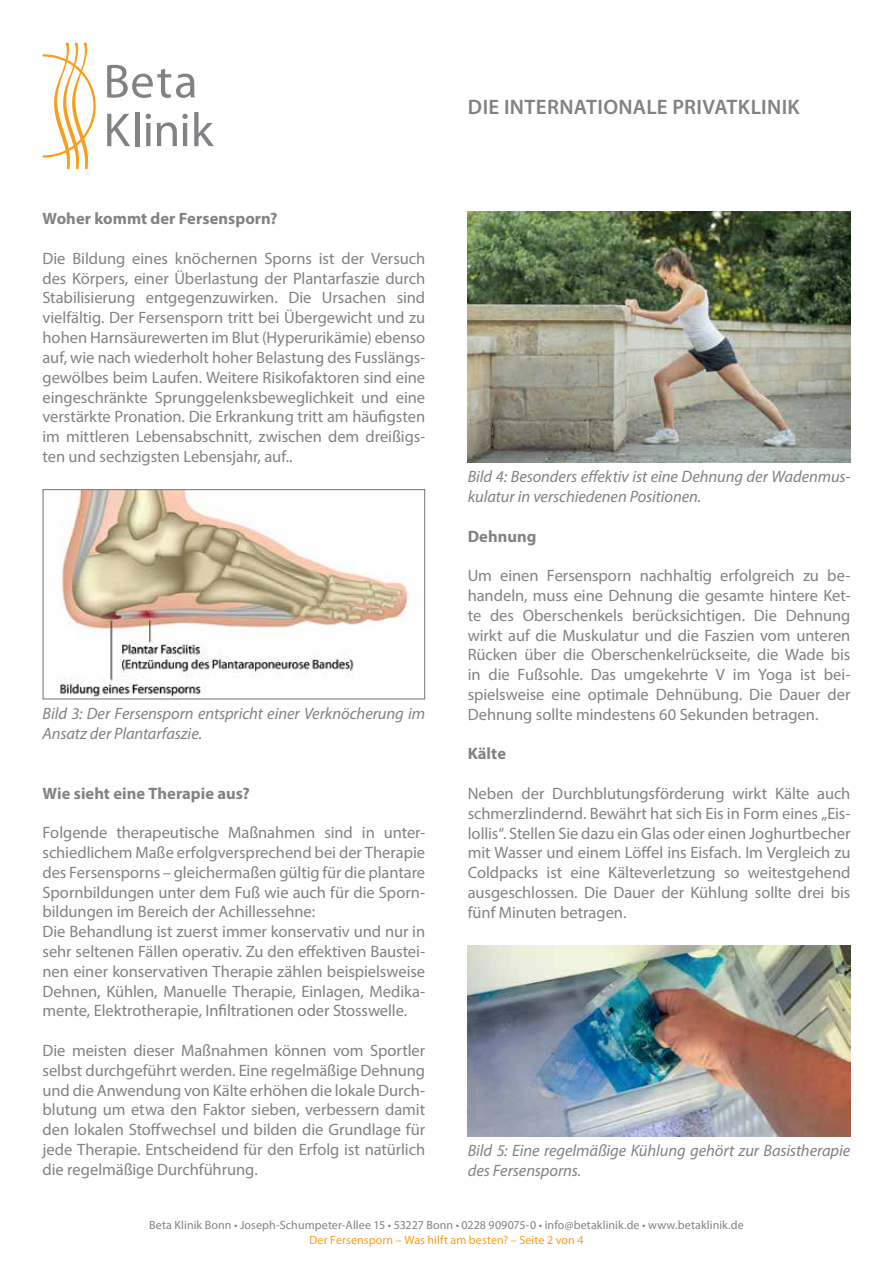
<style>
.page{position:relative;width:893px;height:1263px;background:#fff}
.page>*{position:absolute;margin:0;border:0;box-sizing:border-box;transform-origin:0 0}
.t1{font:600 21px "Myriad Pro";letter-spacing:.015em;color:#808285}
.t2{font:16.5px/19.8px "Myriad Pro";letter-spacing:-.005em;color:#808285;text-align:justify}
.t3{font:italic 16.5px/19.8px "Myriad Pro";letter-spacing:-.005em;color:#808285}
.t4{font:700 16.5px "Myriad Pro";color:#808285}
.t5{font:12px "Myriad Pro";letter-spacing:.005em;color:#808285}
.t6{font:12px "Myriad Pro";letter-spacing:.01em;color:#f99d1c}
</style>
<div class="page">
<svg style="left:107px;top:65px;width:88px;height:33px"></svg>
<svg style="left:107px;top:114px;width:23px;height:32px"></svg>
<hr style="left:135px;top:112px;width:4px;height:34px;background:#808285">
<svg style="left:146px;top:114px;width:5px;height:32px"></svg>
<svg style="left:157px;top:114px;width:31px;height:32px"></svg>
<svg style="left:194px;top:112px;width:20px;height:34px"></svg>
<svg style="left:43px;top:42px;width:53px;height:127px"></svg>
<img style="left:59px;top:491px;width:349px;height:206px">
<div style="left:43px;top:489px;width:382px;height:210px;border:1px solid #808285"></div>
<img style="left:468px;top:212px;width:382px;height:250px">
<img style="left:468px;top:945px;width:382px;height:191px">
<p class="t4" style="left:43px;top:208px;width:237px">Woher kommt der Fersensporn?</p>
<p class="t2" style="left:43px;top:248px;width:384px">Die Bildung eines knöchernen Sporns ist der Versuch des Körpers, einer Überlastung der Plantarfaszie durch Stabilisierung entgegenzuwirken. Die Ursachen sind vielfältig. Der Fersensporn tritt bei Übergewicht und zu hohen Harnsäurewerten im Blut (Hyperurikämie) ebenso auf, wie nach wiederholt hoher Belastung des Fusslängs&shy;gewölbes beim Laufen. Weitere Risikofaktoren sind eine eingeschränkte Sprunggelenksbeweglichkeit und eine verstärkte Pronation. Die Erkrankung tritt am häufigsten im mittleren Lebensabschnitt, zwischen dem dreißigs&shy;ten und sechzigsten Lebensjahr, auf..</p>
<p class="t3" style="left:43px;top:703px;width:384px">Bild 3: Der Fersensporn entspricht einer Verknöcherung im<br>Ansatz der Plantarfaszie.</p>
<p class="t4" style="left:43px;top:782px;width:209px">Wie sieht eine Therapie aus?</p>
<p class="t2" style="left:43px;top:822px;width:384px;text-align:left">Folgende therapeutische Maßnahmen sind in unter&shy;schiedlichem Maße erfolgversprechend bei der Therapie des Fersensporns – gleichermaßen gültig für die plantare Spornbildungen unter dem Fuß wie auch für die Sporn&shy;bildungen im Bereich der Achillessehne:<br>Die Behandlung ist zuerst immer konservativ und nur in sehr seltenen Fällen operativ. Zu den effektiven Baustei&shy;nen einer konservativen Therapie zählen beispielsweise Dehnen, Kühlen, Manuelle Therapie, Einlagen, Medika&shy;mente, Elektrotherapie, Infiltrationen oder Stosswelle.</p>
<p class="t2" style="left:43px;top:1040px;width:384px">Die meisten dieser Maßnahmen können vom Sportler selbst durchgeführt werden. Eine regelmäßige Dehnung und die Anwendung von Kälte erhöhen die lokale Durch&shy;blutung um etwa den Faktor sieben, verbessern damit den lokalen Stoffwechsel und bilden die Grundlage für jede Therapie. Entscheidend für den Erfolg ist natürlich die regelmäßige Durchführung.</p>
<p class="t1" style="left:468px;top:93px;width:333px">DIE INTERNATIONALE PRIVATKLINIK</p>
<p class="t3" style="left:468px;top:466px;width:384px">Bild 4: Besonders effektiv ist eine Dehnung der Wadenmus&shy;kulatur in verschiedenen Positionen.</p>
<p class="t4" style="left:468px;top:525px;width:70px">Dehnung</p>
<p class="t2" style="left:468px;top:565px;width:384px">Um einen Fersensporn nachhaltig erfolgreich zu be&shy;handeln, muss eine Dehnung die gesamte hintere Ket&shy;te des Oberschenkels berücksichtigen. Die Dehnung wirkt auf die Muskulatur und die Faszien vom unteren Rücken über die Oberschenkelrückseite, die Wade bis in die Fußsohle. Das umgekehrte V im Yoga ist bei&shy;spielsweise eine optimale Dehnübung. Die Dauer der Dehnung sollte mindestens 60 Sekunden betragen.</p>
<p class="t4" style="left:468px;top:743px;width:40px">Kälte</p>
<p class="t2" style="left:468px;top:783px;width:384px">Neben der Durchblutungsförderung wirkt Kälte auch schmerzlindernd. Bewährt hat sich Eis in Form eines „Eis&shy;lollis“. Stellen Sie dazu ein Glas oder einen Joghurtbecher mit Wasser und einem Löffel ins Eisfach. Im Vergleich zu Coldpacks ist eine Kälteverletzung so weitestgehend ausgeschlossen. Die Dauer der Kühlung sollte drei bis fünf Minuten betragen.</p>
<p class="t3" style="left:468px;top:1140px;width:384px">Bild 5: Eine regelmäßige Kühlung gehört zur Basistherapie des Fersensporns.</p>
<p class="t5" style="left:149px;top:1218px;width:596px">Beta Klinik Bonn • Joseph-Schumpeter-Allee 15 • 53227 Bonn • 0228 909075-0 • info@betaklinik.de • www.betaklinik.de</p>
<p class="t6" style="left:309px;top:1232px;width:276px">Der Fersensporn – Was hilft am besten? – Seite 2 von 4</p>
</div>
